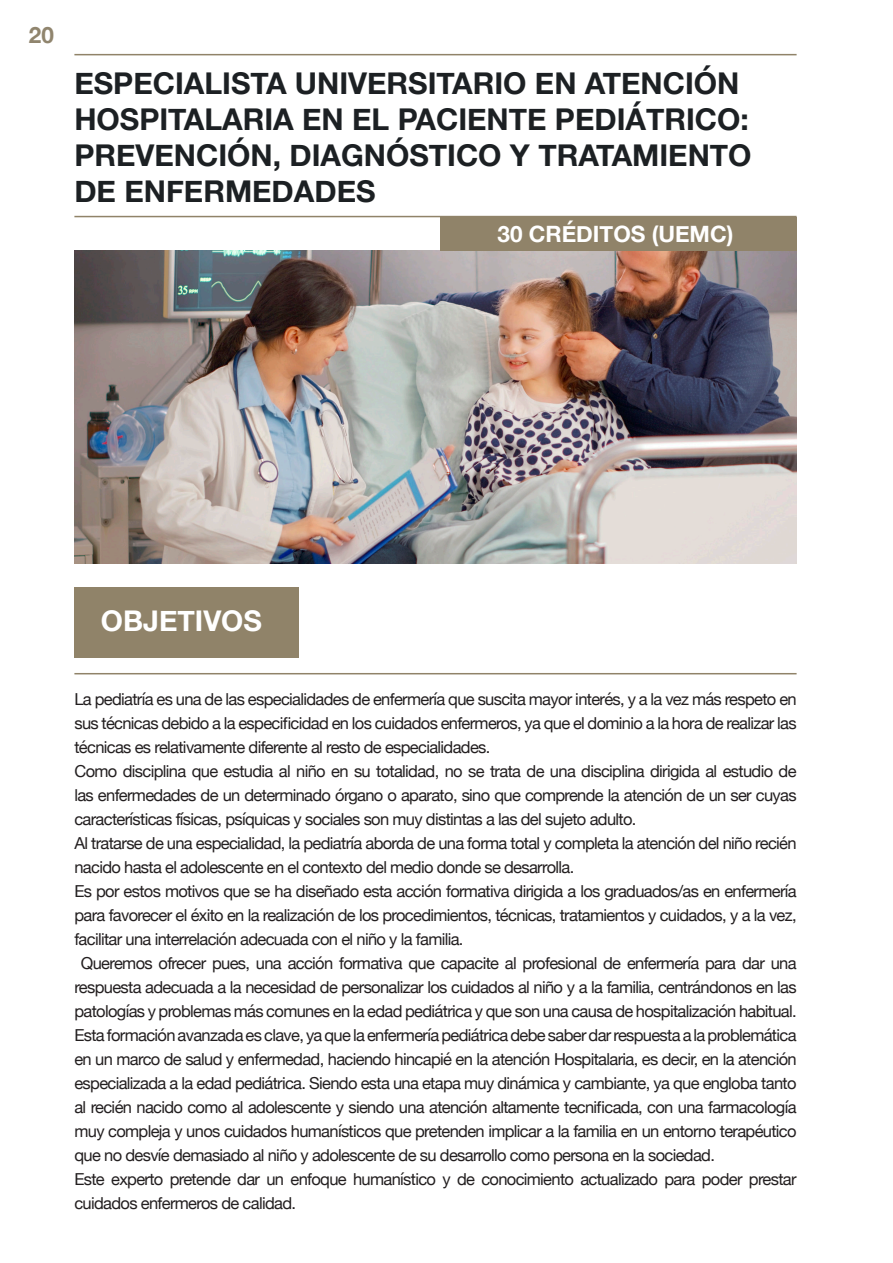
<style>
.page{position:relative;width:893px;height:1263px;background:#fff}
.page>*{position:absolute;margin:0;border:0;box-sizing:border-box;transform-origin:0 0}
.t1{font:700 30px/36px "Helvetica Neue";color:#1c2023}
.t2{font:700 28.5px "Helvetica Neue";color:#fff}
.t3{font:700 22.5px "Helvetica Neue";color:#fff}
.t4{font:700 22.5px "Helvetica Neue";color:#90856e}
.t5{font:16.5px/24px "Helvetica Neue";letter-spacing:-.04em;color:#231f20;text-align:justify}
</style>
<div class="page">
<hr style="left:74px;top:54px;width:723px;height:1px;background:#908369">
<hr style="left:74px;top:216px;width:723px;height:1px;background:#908369">
<div style="left:74px;top:588px;width:225px;height:70px;background:#908369"></div>
<hr style="left:74px;top:673px;width:723px;height:1px;background:#908369">
<img style="left:74px;top:251px;width:723px;height:312px">
<div style="left:440px;top:217px;width:357px;height:34px;background:#908369"></div>
<h3 class="t4" style="left:29px;top:18px;width:27px">20</h3>
<p class="t1" style="left:74px;top:66px;width:679px">ESPECIALISTA UNIVERSITARIO EN ATENCIÓN HOSPITALARIA EN EL PACIENTE PEDIÁTRICO:<br>PREVENCIÓN, DIAGNÓSTICO Y TRATAMIENTO DE ENFERMEDADES</p>
<p class="t3" style="left:497px;top:217px;width:237px">30 CRÉDITOS (UEMC)</p>
<h2 class="t2" style="left:101px;top:598px;width:162px">OBJETIVOS</h2>
<p class="t5" style="left:74px;top:688px;width:724px">La pediatría es una de las especialidades de enfermería que suscita mayor interés, y a la vez más respeto en sus técnicas debido a la especificidad en los cuidados enfermeros, ya que el dominio a la hora de realizar las técnicas es relativamente diferente al resto de especialidades.</p>
<p class="t5" style="left:74px;top:760px;width:724px">Como disciplina que estudia al niño en su totalidad, no se trata de una disciplina dirigida al estudio de las enfermedades de un determinado órgano o aparato, sino que comprende la atención de un ser cuyas características físicas, psíquicas y sociales son muy distintas a las del sujeto adulto.</p>
<p class="t5" style="left:74px;top:832px;width:724px">Al tratarse de una especialidad, la pediatría aborda de una forma total y completa la atención del niño recién nacido hasta el adolescente en el contexto del medio donde se desarrolla.</p>
<p class="t5" style="left:74px;top:880px;width:724px">Es por estos motivos que se ha diseñado esta acción formativa dirigida a los graduados/as en enfermería para favorecer el éxito en la realización de los procedimientos, técnicas, tratamientos y cuidados, y a la vez, facilitar una interrelación adecuada con el niño y la familia.</p>
<p class="t5" style="left:74px;top:952px;width:724px;text-align:center">Queremos ofrecer pues, una acción formativa que capacite al profesional de enfermería para dar una respuesta adecuada a la necesidad de personalizar los cuidados al niño y a la familia, centrándonos en las patologías y problemas más comunes en la edad pediátrica y que son una causa de hospitalización habitual.</p>
<p class="t5" style="left:74px;top:1024px;width:724px">Esta formación avanzada es clave, ya que la enfermería pediátrica debe saber dar respuesta a la problemática en un marco de salud y enfermedad, haciendo hincapié en la atención Hospitalaria, es decir, en la atención especializada a la edad pediátrica. Siendo esta una etapa muy dinámica y cambiante, ya que engloba tanto al recién nacido como al adolescente y siendo una atención altamente tecnificada, con una farmacología muy compleja y unos cuidados humanísticos que pretenden implicar a la familia en un entorno terapéutico que no desvíe demasiado al niño y adolescente de su desarrollo como persona en la sociedad.</p>
<p class="t5" style="left:74px;top:1168px;width:724px">Este experto pretende dar un enfoque humanístico y de conocimiento actualizado para poder prestar cuidados enfermeros de calidad.</p>
</div>
